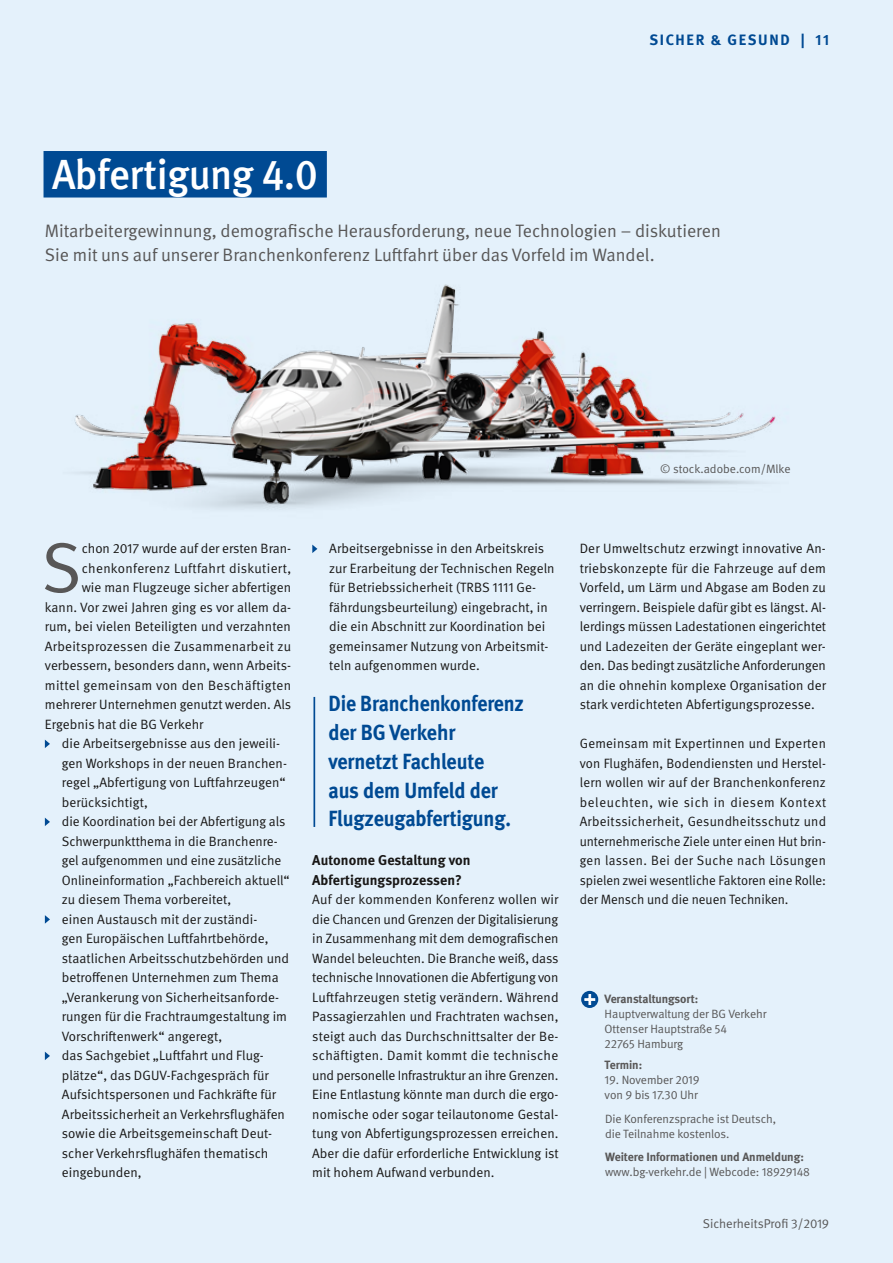
<style>
.page{position:relative;width:893px;height:1263px;background:#e4f1fb}
.page>*{position:absolute;margin:0;border:0;box-sizing:border-box;transform-origin:0 0}
.t1{font:70.35px "DGUV Meta";color:#585757}
.t2{font:500 42px "DGUV Meta";letter-spacing:-.01em;color:#fff}
.t3{font:700 21.9px/28.7px "DGUV Meta";letter-spacing:-.005em;color:#004a93;scale:.91 1}
.t4{font:18px/24px "DGUV Meta";color:#585757}
.t5{font:700 15px "DGUV Meta";letter-spacing:.11em;color:#004a93}
.t6{font:700 14.25px/19.5px "DGUV Meta";letter-spacing:.005em;color:#181716}
.t7{font:13.5px/19.5px "DGUV Meta";letter-spacing:.005em;color:#181716;text-align:justify}
.t8{font:13.5px "DGUV Meta";letter-spacing:.025em;color:#181716}
.t9{font:12.75px "DGUV Meta";color:#585757}
.t10{font:12px/15px "DGUV Meta";letter-spacing:-.005em;color:#585757}
.t11{font:700 12px "DGUV Meta";letter-spacing:-.005em;color:#585757}
</style>
<div class="page">
<img style="left:74px;top:284px;width:702px;height:265px">
<div style="left:44px;top:151px;width:283px;height:46px;background:#004a93"></div>
<svg style="left:45px;top:740px;width:5px;height:8px"></svg>
<svg style="left:45px;top:818px;width:5px;height:8px"></svg>
<svg style="left:45px;top:915px;width:5px;height:9px"></svg>
<svg style="left:45px;top:1052px;width:5px;height:8px"></svg>
<svg style="left:312px;top:545px;width:5px;height:8px"></svg>
<hr style="left:313px;top:697px;width:2px;height:130px;background:#004a93">
<div style="left:581px;top:991px;width:17px;height:17px;background:#004a93;border-radius:50%"></div>
<svg style="left:584px;top:994px;width:11px;height:11px"></svg>
<p class="t5" style="left:649px;top:31px;width:181px">SICHER &amp; GESUND | 11</p>
<h2 class="t2" style="left:52px;top:150px;width:267px">Abfertigung 4.0</h2>
<h3 class="t4" style="left:45px;top:219px;width:677px">Mitarbeitergewinnung, demografische Herausforderung, neue Technologien – diskutieren<br>Sie mit uns auf unserer Branchenkonferenz Luftfahrt über das Vorfeld im Wandel.</h3>
<p class="t10" style="left:660px;top:462px;width:132px">© stock.adobe.com/Mlke</p>
<h1 class="t1" style="left:41px;top:527px;width:42px">S</h1>
<p class="t7" style="left:82px;top:539px;width:211px">chon 2017 wurde auf der ersten Bran-</p>
<p class="t8" style="left:82px;top:560px;width:211px">chenkonferenz Luftfahrt diskutiert,</p>
<p class="t7" style="left:82px;top:578px;width:211px">wie man Flugzeuge sicher abfertigen</p>
<p class="t7" style="left:45px;top:597px;width:248px">kann. Vor zwei Jahren ging es vor allem da-</p>
<p class="t7" style="left:45px;top:617px;width:248px">rum, bei vielen Beteiligten und verzahnten</p>
<p class="t7" style="left:45px;top:636px;width:248px">Arbeitsprozessen die Zusammenarbeit zu</p>
<p class="t7" style="left:45px;top:656px;width:248px">verbessern, besonders dann, wenn Arbeits-</p>
<p class="t8" style="left:45px;top:677px;width:248px">mittel gemeinsam von den Beschäftigten</p>
<p class="t7" style="left:45px;top:695px;width:248px">mehrerer Unternehmen genutzt werden. Als</p>
<p class="t7" style="left:45px;top:714px;width:160px">Ergebnis hat die BG Verkehr</p>
<p class="t7" style="left:62px;top:734px;width:220px">die Arbeitsergebnisse aus den jeweili-</p>
<p class="t7" style="left:62px;top:753px;width:227px">gen Workshops in der neuen Branchen-</p>
<p class="t7" style="left:62px;top:773px;width:225px">regel „Abfertigung von Luftfahrzeugen“</p>
<p class="t7" style="left:62px;top:792px;width:87px">berücksichtigt,</p>
<p class="t7" style="left:62px;top:812px;width:225px">die Koordination bei der Abfertigung als</p>
<p class="t7" style="left:62px;top:831px;width:217px">Schwerpunktthema in die Branchenre-</p>
<p class="t7" style="left:62px;top:851px;width:221px">gel aufgenommen und eine zusätzliche</p>
<p class="t7" style="left:62px;top:870px;width:229px">Onlineinformation „Fachbereich aktuell“</p>
<p class="t7" style="left:62px;top:890px;width:171px">zu diesem Thema vorbereitet,</p>
<p class="t7" style="left:62px;top:909px;width:197px">einen Austausch mit der zuständi-</p>
<p class="t7" style="left:62px;top:929px;width:208px">gen Europäischen Luftfahrtbehörde,</p>
<p class="t7" style="left:62px;top:948px;width:229px">staatlichen Arbeitsschutzbehörden und</p>
<p class="t7" style="left:62px;top:968px;width:218px">betroffenen Unternehmen zum Thema</p>
<p class="t7" style="left:62px;top:987px;width:219px">„Verankerung von Sicherheitsanforde-</p>
<p class="t7" style="left:62px;top:1007px;width:227px">rungen für die Frachtraumgestaltung im</p>
<p class="t7" style="left:62px;top:1026px;width:162px">Vorschriftenwerk“ angeregt,</p>
<p class="t7" style="left:62px;top:1046px;width:203px">das Sachgebiet „Luftfahrt und Flug-</p>
<p class="t7" style="left:62px;top:1065px;width:208px">plätze“, das DGUV-Fachgespräch für</p>
<p class="t7" style="left:62px;top:1085px;width:216px">Aufsichtspersonen und Fachkräfte für</p>
<p class="t7" style="left:62px;top:1104px;width:225px">Arbeitssicherheit an Verkehrsflughäfen</p>
<p class="t7" style="left:62px;top:1124px;width:212px">sowie die Arbeitsgemeinschaft Deut-</p>
<p class="t7" style="left:62px;top:1143px;width:208px">scher Verkehrsflughäfen thematisch</p>
<p class="t7" style="left:62px;top:1163px;width:81px">eingebunden,</p>
<p class="t7" style="left:329px;top:539px;width:227px;text-align:left">Arbeitsergebnisse in den Arbeitskreis zur Erarbeitung der Technischen Regeln für Betriebssicherheit (TRBS 1111 Ge&shy;fährdungsbeurteilung) eingebracht, in die ein Abschnitt zur Koordination bei gemeinsamer Nutzung von Arbeitsmit&shy;teln aufgenommen wurde.</p>
<h3 class="t3" style="left:328px;top:690px;width:216px">Die Branchenkonferenz der BG Verkehr vernetzt Fachleute<br>aus dem Umfeld der<br>Flugzeugabfertigung.</h3>
<p class="t6" style="left:312px;top:851px;width:160px">Autonome Gestaltung von<br>Abfertigungsprozessen?</p>
<p class="t7" style="left:312px;top:890px;width:248px">Auf der kommenden Konferenz wollen wir die Chancen und Grenzen der Digitalisierung in Zusammenhang mit dem demografischen Wandel beleuchten. Die Branche weiß, dass technische Innovationen die Abfertigung von Luftfahrzeugen stetig verändern. Während Passagierzahlen und Frachtraten wachsen, steigt auch das Durchschnittsalter der Be&shy;schäftigten. Damit kommt die technische und personelle Infrastruktur an ihre Grenzen.<br>Eine Entlastung könnte man durch die ergo&shy;nomische oder sogar teilautonome Gestal&shy;tung von Abfertigungsprozessen erreichen.<br>Aber die dafür erforderliche Entwicklung ist mit hohem Aufwand verbunden.</p>
<p class="t7" style="left:580px;top:539px;width:248px">Der Umweltschutz erzwingt innovative An&shy;triebskonzepte für die Fahrzeuge auf dem Vorfeld, um Lärm und Abgase am Boden zu verringern. Beispiele dafür gibt es längst. Al&shy;lerdings müssen Ladestationen eingerichtet und Ladezeiten der Geräte eingeplant wer&shy;den. Das bedingt zusätzliche Anforderungen an die ohnehin komplexe Organisation der stark verdichteten Abfertigungsprozesse.</p>
<p class="t7" style="left:580px;top:734px;width:248px">Gemeinsam mit Expertinnen und Experten von Flughäfen, Bodendiensten und Herstel&shy;lern wollen wir auf der Branchenkonferenz beleuchten, wie sich in diesem Kontext Arbeitssicherheit, Gesundheitsschutz und unternehmerische Ziele unter einen Hut brin&shy;gen lassen. Bei der Suche nach Lösungen spielen zwei wesentliche Faktoren eine Rolle: der Mensch und die neuen Techniken.</p>
<p class="t11" style="left:605px;top:991px;width:95px">Veranstaltungsort:</p>
<p class="t10" style="left:605px;top:1006px;width:163px">Hauptverwaltung der BG Verkehr<br>Ottenser Hauptstraße 54<br>22765 Hamburg</p>
<p class="t11" style="left:605px;top:1058px;width:39px">Termin:</p>
<p class="t10" style="left:605px;top:1073px;width:96px">19. November 2019 von 9 bis 17.30 Uhr</p>
<p class="t10" style="left:605px;top:1111px;width:172px">Die Konferenzsprache ist Deutsch, die Teilnahme kostenlos.</p>
<p class="t11" style="left:605px;top:1150px;width:200px">Weitere Informationen und Anmeldung:</p>
<p class="t10" style="left:605px;top:1165px;width:206px">www.bg-verkehr.de | Webcode: 18929148</p>
<p class="t9" style="left:703px;top:1216px;width:128px">SicherheitsProfi 3/2019</p>
</div>
